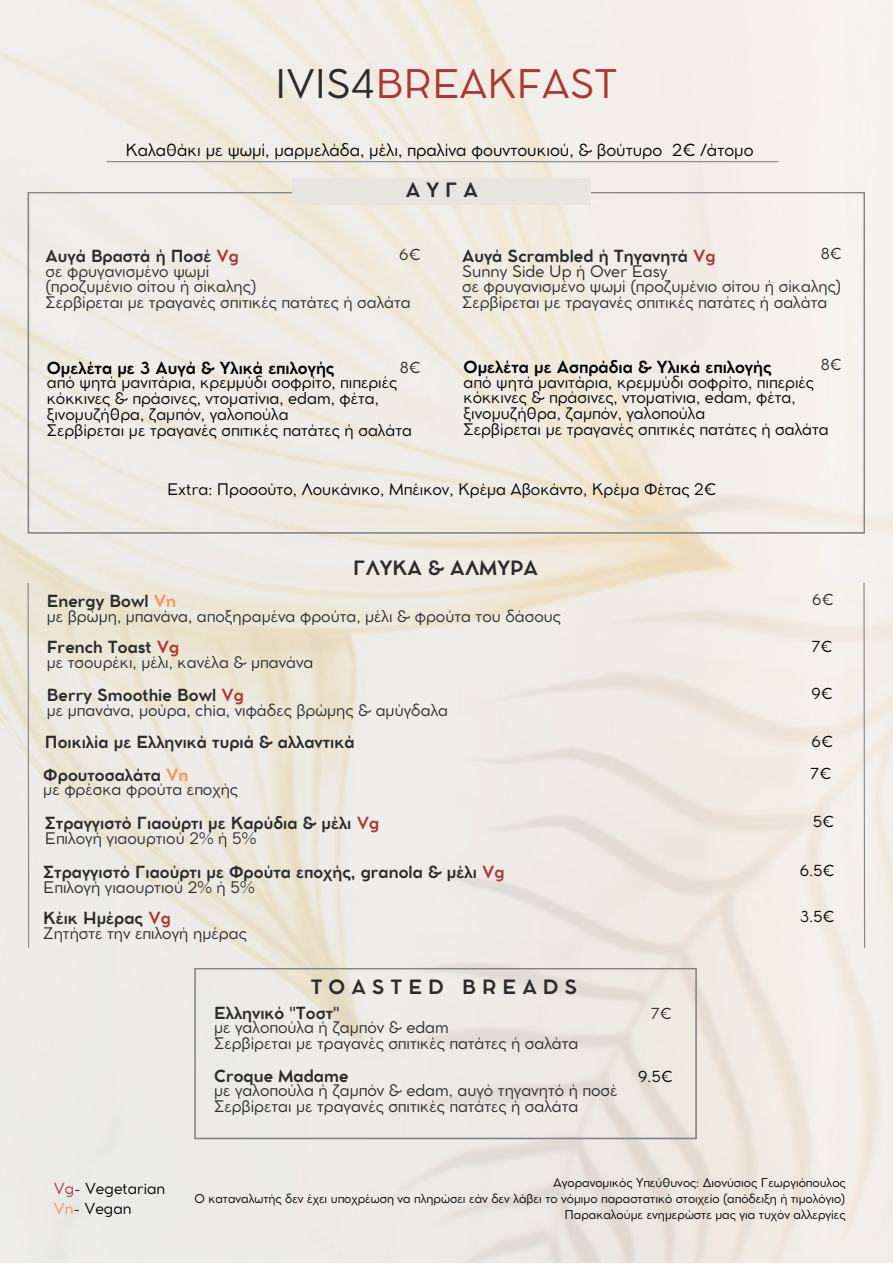
<style>
.page{position:relative;width:893px;height:1264px;background:#fff}
.page>*{position:absolute;margin:0;border:0;box-sizing:border-box;transform-origin:0 0}
.t1{font:39px "Cocomat Pro";color:#ad3636}
.t2{font:700 19.5px "Cocomat Pro";letter-spacing:.31em;color:#2b2b2b}
.t3{font:700 19.5px "Cocomat Pro";color:#2b2b2b}
.t4{font:700 16.5px "Cocomat Pro";color:#2b2b2b}
.t5{font:16.5px "Cocomat Pro";color:#000}
.t6{font:700 16.5px "Cocomat Pro";color:#000}
.t7{font:15.75px "Cocomat Pro";color:#2b2b2b}
.t8{font:15.75px "Cocomat Pro";color:#000}
.t9{font:15px "Cocomat Pro";color:#000}
.t10{font:15px "Cocomat Pro";color:#2b2b2b}
.t11{font:12px "Cocomat Pro";color:#000}
.s1{color:#2b2b2b}
.s2{color:#ad3636}
.s3{color:#ff914d}
</style>
<div class="page">
<svg style="left:28px;top:192px;width:837px;height:341px;background:#efeae3"></svg>
<div style="left:293px;top:178px;width:297px;height:27px;background:#e8e5de"></div>
<svg style="left:194px;top:967px;width:502px;height:172px;background:#e9e5e0"></svg>
<svg style="left:27px;top:582px;width:3px;height:366px"></svg>
<svg style="left:862px;top:582px;width:3px;height:366px"></svg>
<hr style="left:107px;top:161px;width:671px;height:1px;background:#848484">
<p class="t1" style="left:275px;top:69px;width:344px"><span class="s1">IVIS4</span>BREAKFAST</p>
<p class="t5" style="left:125px;top:144px;width:629px">Καλαθάκι με ψωμί, μαρμελάδα, μέλι, πραλίνα φουντουκιού, &amp; βούτυρο 2€ /άτομο</p>
<p class="t2" style="left:406px;top:182px;width:74px">ΑΥΓΑ</p>
<p class="t10" style="left:399px;top:249px;width:23px">6€</p>
<p class="t4" style="left:46px;top:250px;width:195px">Αυγά Βραστά ή Ποσέ <span class="s2">Vg</span></p>
<p class="t7" style="left:46px;top:265px;width:165px">σε φρυγανισμένο ψωμί</p>
<p class="t7" style="left:46px;top:280px;width:212px">(προζυμένιο σίτου ή σίκαλης)</p>
<p class="t7" style="left:46px;top:296px;width:366px">Σερβίρεται με τραγανές σπιτικές πατάτες ή σαλάτα</p>
<p class="t10" style="left:820px;top:248px;width:22px">8€</p>
<p class="t4" style="left:462px;top:250px;width:255px">Αυγά Scrambled ή Τηγανητά <span class="s2">Vg</span></p>
<p class="t7" style="left:462px;top:265px;width:207px">Sunny Side Up ή Over Easy</p>
<p class="t7" style="left:462px;top:280px;width:380px">σε φρυγανισμένο ψωμί (προζυμένιο σίτου ή σίκαλης)</p>
<p class="t7" style="left:462px;top:296px;width:366px">Σερβίρεται με τραγανές σπιτικές πατάτες ή σαλάτα</p>
<p class="t6" style="left:47px;top:361px;width:289px">Ομελέτα με 3 Αυγά &amp; Υλικά επιλογής</p>
<p class="t8" style="left:47px;top:376px;width:352px">από ψητά μανιτάρια, κρεμμύδι σοφρίτο, πιπεριές</p>
<p class="t8" style="left:47px;top:392px;width:333px">κόκκινες &amp; πράσινες, ντοματίνια, edam, φέτα,</p>
<p class="t8" style="left:47px;top:408px;width:243px">ξινομυζήθρα, ζαμπόν, γαλοπούλα</p>
<p class="t8" style="left:47px;top:424px;width:366px">Σερβίρεται με τραγανές σπιτικές πατάτες ή σαλάτα</p>
<p class="t10" style="left:399px;top:362px;width:22px">8€</p>
<p class="t10" style="left:820px;top:359px;width:22px">8€</p>
<p class="t6" style="left:463px;top:361px;width:310px">Ομελέτα με Ασπράδια &amp; Υλικά επιλογής</p>
<p class="t8" style="left:463px;top:376px;width:352px">από ψητά μανιτάρια, κρεμμύδι σοφρίτο, πιπεριές</p>
<p class="t8" style="left:463px;top:392px;width:333px">κόκκινες &amp; πράσινες, ντοματίνια, edam, φέτα,</p>
<p class="t8" style="left:463px;top:407px;width:243px">ξινομυζήθρα, ζαμπόν, γαλοπούλα</p>
<p class="t8" style="left:463px;top:423px;width:366px">Σερβίρεται με τραγανές σπιτικές πατάτες ή σαλάτα</p>
<p class="t8" style="left:167px;top:483px;width:550px">Extra: Προσούτο, Λουκάνικο, Μπέικον, Κρέμα Αβοκάντο, Κρέμα Φέτας 2€</p>
<p class="t3" style="left:353px;top:561px;width:186px">ΓΛΥΚΑ &amp; ΑΛΜΥΡΑ</p>
<p class="t4" style="left:47px;top:595px;width:131px">Energy Bowl <span class="s3">Vn</span></p>
<p class="t7" style="left:47px;top:610px;width:515px">με βρώμη, μπανάνα, αποξηραμένα φρούτα, μέλι &amp; φρούτα του δάσους</p>
<p class="t4" style="left:47px;top:641px;width:134px">French Toast <span class="s2">Vg</span></p>
<p class="t7" style="left:47px;top:656px;width:268px">με τσουρέκι, μέλι, κανέλα &amp; μπανάνα</p>
<p class="t4" style="left:47px;top:689px;width:199px">Berry Smoothie Bowl <span class="s2">Vg</span></p>
<p class="t7" style="left:47px;top:704px;width:402px">με μπανάνα, μούρα, chia, νιφάδες βρώμης &amp; αμύγδαλα</p>
<p class="t4" style="left:45px;top:735px;width:311px">Ποικιλία με Ελληνικά τυριά &amp; αλλαντικά</p>
<p class="t4" style="left:43px;top:768px;width:146px">Φρουτοσαλάτα <span class="s3">Vn</span></p>
<p class="t7" style="left:43px;top:783px;width:196px">με φρέσκα φρούτα εποχής</p>
<p class="t4" style="left:45px;top:816px;width:336px">Στραγγιστό Γιαούρτι με Καρύδια &amp; μέλι <span class="s2">Vg</span></p>
<p class="t7" style="left:45px;top:832px;width:213px">Επιλογή γιαουρτιού 2% ή 5%</p>
<p class="t4" style="left:43px;top:866px;width:462px">Στραγγιστό Γιαούρτι με Φρούτα εποχής, granola &amp; μέλι <span class="s2">Vg</span></p>
<p class="t7" style="left:43px;top:881px;width:213px">Επιλογή γιαουρτιού 2% ή 5%</p>
<p class="t4" style="left:43px;top:912px;width:129px">Κέικ Ημέρας <span class="s2">Vg</span></p>
<p class="t7" style="left:43px;top:927px;width:205px">Ζητήστε την επιλογή ημέρας</p>
<p class="t2" style="left:311px;top:979px;width:268px">TOASTED BREADS</p>
<p class="t4" style="left:214px;top:1006px;width:127px">Ελληνικό "Τοστ"</p>
<p class="t7" style="left:214px;top:1021px;width:236px">με γαλοπούλα ή ζαμπόν &amp; edam</p>
<p class="t7" style="left:214px;top:1037px;width:365px">Σερβίρεται με τραγανές σπιτικές πατάτες ή σαλάτα</p>
<p class="t4" style="left:214px;top:1069px;width:136px">Croque Madame</p>
<p class="t7" style="left:214px;top:1084px;width:405px">με γαλοπούλα ή ζαμπόν &amp; edam, αυγό τηγανητό ή ποσέ</p>
<p class="t7" style="left:214px;top:1100px;width:365px">Σερβίρεται με τραγανές σπιτικές πατάτες ή σαλάτα</p>
<p class="t10" style="left:650px;top:1008px;width:22px">7€</p>
<p class="t9" style="left:638px;top:1070px;width:36px">9.5€</p>
<p class="t10" style="left:812px;top:593px;width:23px">6€</p>
<p class="t9" style="left:811px;top:640px;width:22px">7€</p>
<p class="t9" style="left:811px;top:688px;width:23px">9€</p>
<p class="t9" style="left:811px;top:736px;width:23px">6€</p>
<p class="t9" style="left:810px;top:768px;width:22px">7€</p>
<p class="t9" style="left:812px;top:816px;width:23px">5€</p>
<p class="t9" style="left:799px;top:864px;width:36px">6.5€</p>
<p class="t9" style="left:800px;top:910px;width:36px">3.5€</p>
<p class="t9" style="left:54px;top:1182px;width:113px"><span class="s2">Vg</span>- Vegetarian</p>
<p class="t9" style="left:54px;top:1203px;width:79px"><span class="s3">Vn</span>- Vegan</p>
<p class="t11" style="left:553px;top:1177px;width:294px">Αγορανομικός Υπεύθυνος: Διονύσιος Γεωργιόπουλος</p>
<p class="t11" style="left:194px;top:1193px;width:652px">Ο καταναλωτής δεν έχει υποχρέωση να πληρώσει εάν δεν λάβει το νόμιμο παραστατικό στοιχείο (απόδειξη ή τιμολόγιο)</p>
<p class="t11" style="left:564px;top:1209px;width:283px">Παρακαλούμε ενημερώστε μας για τυχόν αλλεργίες</p>
</div>
